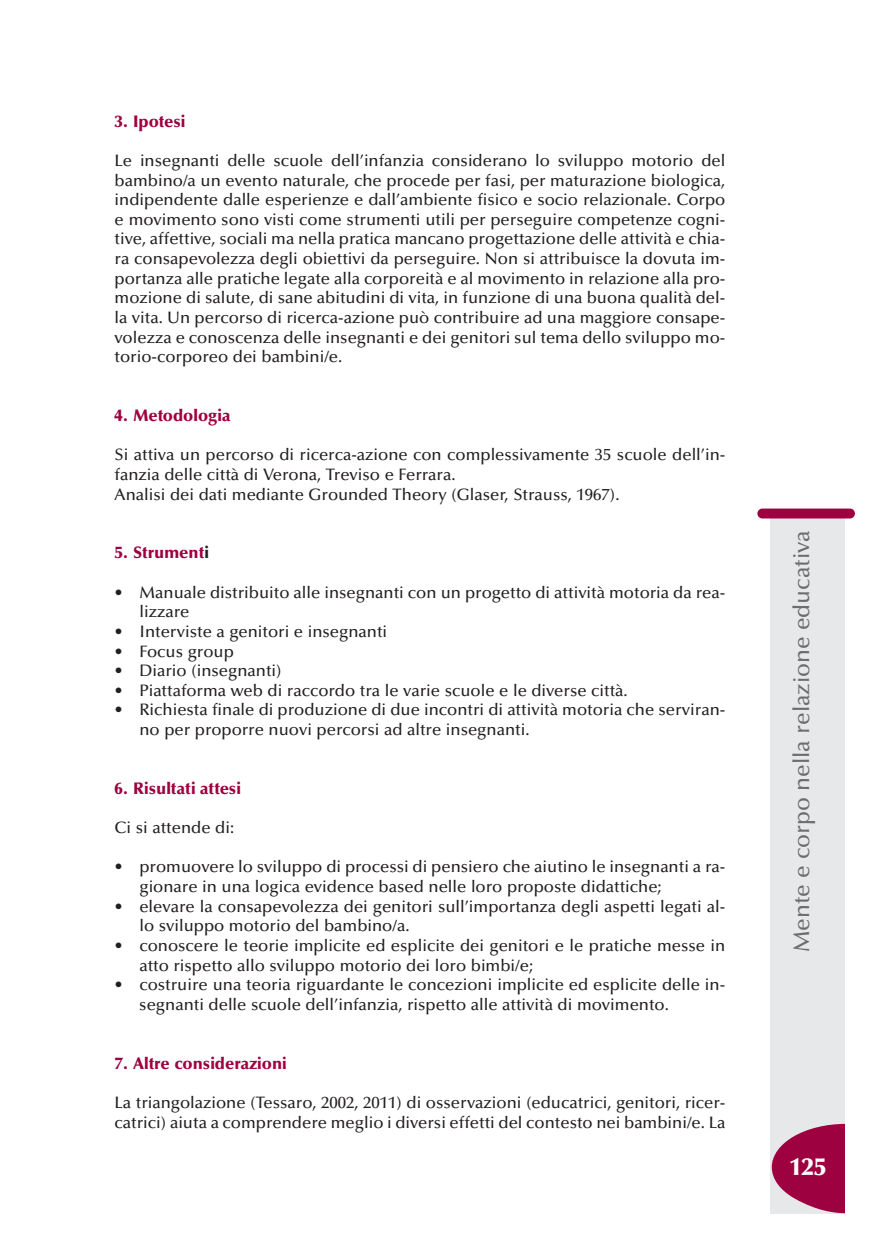
<style>
.page{position:relative;width:869px;height:1241px;background:#fff}
.page>*{position:absolute;margin:0;border:0;box-sizing:border-box;transform-origin:0 0}
.t1{font:900 24.5px "Optima";color:#fff}
.t2{font:500 22.75px "Optima";color:#6c6d70}
.t3{font:500 16.62px/19.6px "Optima";color:#231f20}
.t4{font:900 16.62px "Optima";color:#9d0140}
.s1{color:#231f20}
</style>
<div class="page">
<div style="left:770px;top:516px;width:74px;height:697px;background:#e7e8e9"></div>
<div style="left:757px;top:508px;width:97px;height:10px;background:#9d0140;border-radius:5px"></div>
<svg style="left:771px;top:1123px;width:73px;height:89px"></svg>
<p class="t4" style="left:115px;top:114px;width:72px">3. Ipotesi</p>
<p class="t3" style="left:115px;top:152px;width:612px;text-align:justify">Le insegnanti delle scuole dell’infanzia considerano lo sviluppo motorio del bambino/a un evento naturale, che procede per fasi, per maturazione biologica, indipendente dalle esperienze e dall’ambiente fisico e socio relazionale. Corpo e movimento sono visti come strumenti utili per perseguire competenze cogni&shy;tive, affettive, sociali ma nella pratica mancano progettazione delle attività e chia&shy;ra consapevolezza degli obiettivi da perseguire. Non si attribuisce la dovuta im&shy;portanza alle pratiche legate alla corporeità e al movimento in relazione alla pro&shy;mozione di salute, di sane abitudini di vita, in funzione di una buona qualità del&shy;la vita. Un percorso di ricerca-azione può contribuire ad una maggiore consape&shy;volezza e conoscenza delle insegnanti e dei genitori sul tema dello sviluppo mo&shy;torio-corporeo dei bambini/e.</p>
<p class="t4" style="left:115px;top:409px;width:117px">4. Metodologia</p>
<p class="t3" style="left:115px;top:446px;width:612px">Si attiva un percorso di ricerca-azione con complessivamente 35 scuole dell’in&shy;fanzia delle città di Verona, Treviso e Ferrara.<br>Analisi dei dati mediante Grounded Theory (Glaser, Strauss, 1967).</p>
<p class="t4" style="left:115px;top:546px;width:96px">5. Strument<span class="s1">i</span></p>
<p class="t3" style="left:139px;top:584px;width:587px;text-indent:-25px">• Manuale distribuito alle insegnanti con un progetto di attività motoria da rea&shy;lizzare</p>
<p class="t3" style="left:115px;top:623px;width:274px">• Interviste a genitori e insegnanti</p>
<p class="t3" style="left:115px;top:642px;width:121px">• Focus group</p>
<p class="t3" style="left:115px;top:662px;width:168px">• Diario (insegnanti)</p>
<p class="t3" style="left:115px;top:682px;width:514px">• Piattaforma web di raccordo tra le varie scuole e le diverse città.</p>
<p class="t3" style="left:139px;top:701px;width:587px;text-indent:-25px">• Richiesta finale di produzione di due incontri di attività motoria che serviran&shy;no per proporre nuovi percorsi ad altre insegnanti.</p>
<p class="t4" style="left:115px;top:781px;width:128px">6. Risultati attesi</p>
<p class="t3" style="left:115px;top:819px;width:121px">Ci si attende di:</p>
<p class="t3" style="left:139px;top:858px;width:587px;text-indent:-25px">• promuovere lo sviluppo di processi di pensiero che aiutino le insegnanti a ra&shy;gionare in una logica evidence based nelle loro proposte didattiche;</p>
<p class="t3" style="left:139px;top:897px;width:587px;text-indent:-25px">• elevare la consapevolezza dei genitori sull’importanza degli aspetti legati al&shy;lo sviluppo motorio del bambino/a.</p>
<p class="t3" style="left:139px;top:937px;width:587px;text-indent:-25px">• conoscere le teorie implicite ed esplicite dei genitori e le pratiche messe in atto rispetto allo sviluppo motorio dei loro bimbi/e;</p>
<p class="t3" style="left:139px;top:976px;width:587px;text-indent:-25px">• costruire una teoria riguardante le concezioni implicite ed esplicite delle in&shy;segnanti delle scuole dell’infanzia, rispetto alle attività di movimento.</p>
<p class="t4" style="left:115px;top:1056px;width:174px">7. Altre considerazioni</p>
<p class="t3" style="left:115px;top:1093px;width:612px">La triangolazione (Tessaro, 2002, 2011) di osservazioni (educatrici, genitori, ricer&shy;catrici) aiuta a comprendere meglio i diversi effetti del contesto nei bambini/e. La</p>
<h2 class="t2" style="left:792px;top:952px;width:423px;rotate:-90deg">Mente e corpo nella relazione educativa</h2>
<h1 class="t1" style="left:789px;top:1156px;width:38px">125</h1>
</div>
